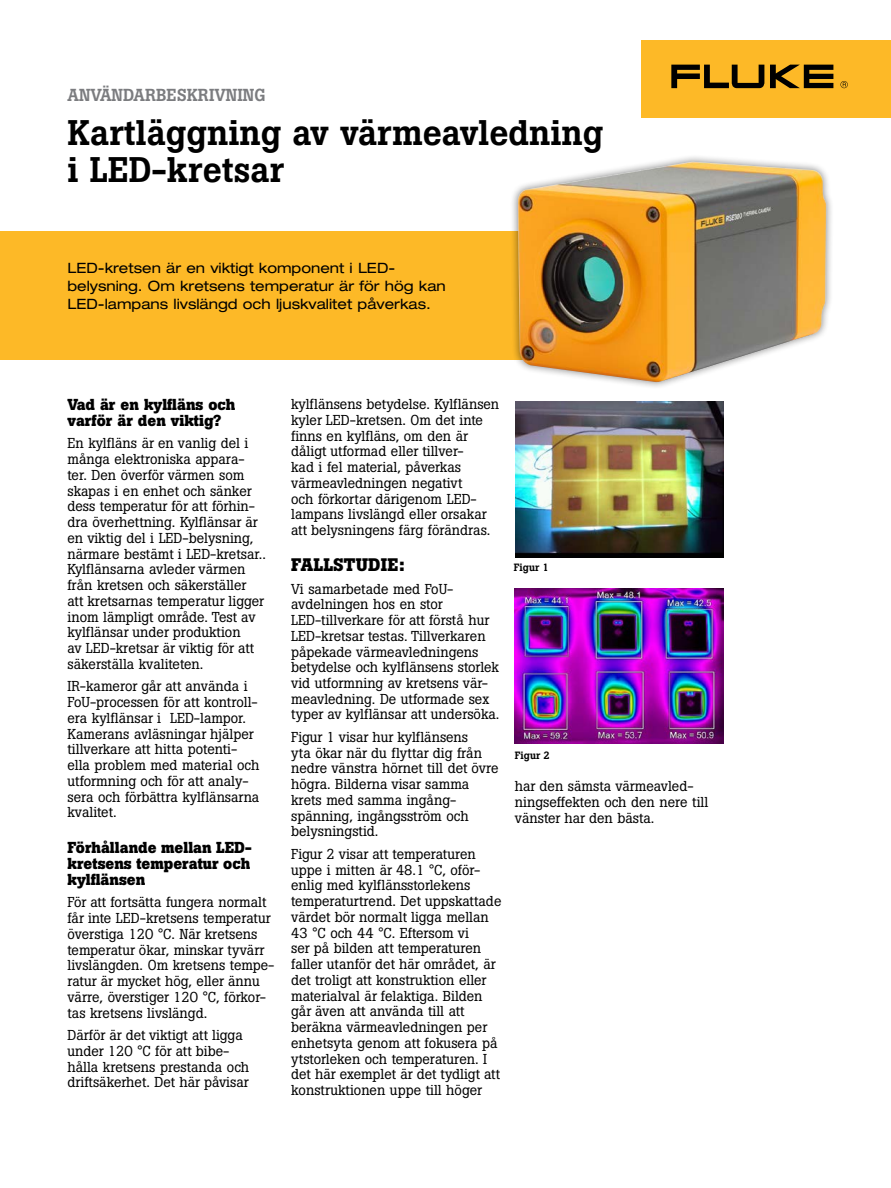
<style>
.page{position:relative;width:891px;height:1188px;background:#fff}
.page>*{position:absolute;margin:0;border:0;box-sizing:border-box;transform-origin:0 0}
.t1{font:500 35.25px/37.5px "Boton Pro";color:#000}
.t2{font:700 18px "Boton Pro";letter-spacing:.01em;color:#000}
.t3{font:500 17.25px "Boton Pro";color:#7b7c7f}
.t4{font:700 15.75px/15.8px "Boton Pro";color:#000}
.t5{font:14.25px/15.8px "Boton Pro";color:#000}
.t6{font:expanded 14.25px/18px "Helvetica Neue LT Pro";color:#000}
.t7{font:500 10.5px "Boton Pro";color:#000}
</style>
<div class="page">
<div style="left:0;top:231px;width:627px;height:129px;background:#fdb927"></div>
<div style="left:641px;top:40px;width:250px;height:78px;background:#fdb927"></div>
<svg style="left:671px;top:65px;width:162px;height:23px"></svg>
<svg style="left:840px;top:81px;width:8px;height:7px"></svg>
<div style="left:510px;top:154px;width:324px;height:236px;background:#000;opacity:.49"></div>
<img style="left:518px;top:162px;width:308px;height:220px">
<img style="left:515px;top:588px;width:209px;height:156px">
<img style="left:515px;top:402px;width:209px;height:155px">
<p class="t3" style="left:68px;top:84px;width:199px">ANVÄNDARBESKRIVNING</p>
<h1 class="t1" style="left:68px;top:114px;width:537px">Kartläggning av värmeavledning i LED-kretsar</h1>
<p class="t6" style="left:68px;top:258px;width:380px">LED-kretsen är en viktigt komponent i LED&shy;belysning. Om kretsens temperatur är för hög kan<br>LED-lampans livslängd och ljuskvalitet påverkas.</p>
<p class="t4" style="left:68px;top:397px;width:169px">Vad är en kylfläns och varför är den viktig?</p>
<p class="t5" style="left:68px;top:436px;width:200px">En kylfläns är en vanlig del i många elektroniska appara&shy;ter. Den överför värmen som skapas i en enhet och sänker dess temperatur för att förhin&shy;dra överhettning. Kylflänsar är en viktig del i LED-belysning, närmare bestämt i LED-kretsar..<br>Kylflänsarna avleder värmen från kretsen och säkerställer att kretsarnas temperatur ligger inom lämpligt område. Test av kylflänsar under produktion<br>av LED-kretsar är viktig för att säkerställa kvaliteten.</p>
<p class="t5" style="left:68px;top:679px;width:193px">IR-kameror går att använda i<br>FoU-processen för att kontroll&shy;era kylflänsar i LED-lampor.<br>Kamerans avläsningar hjälper tillverkare att hitta potenti&shy;ella problem med material och utformning och för att analy&shy;sera och förbättra kylflänsarna kvalitet.</p>
<p class="t4" style="left:68px;top:840px;width:186px;text-align:justify">Förhållande mellan LED&shy;kretsens temperatur och kylflänsen</p>
<p class="t5" style="left:68px;top:895px;width:208px">För att fortsätta fungera normalt får inte LED-kretsens temperatur överstiga 120 °C. När kretsens temperatur ökar, minskar tyvärr livslängden. Om kretsens tempe&shy;ratur är mycket hög, eller ännu värre, överstiger 120 °C, förkor&shy;tas kretsens livslängd.</p>
<p class="t5" style="left:68px;top:1027px;width:183px">Därför är det viktigt att ligga under 120 °C för att bibe&shy;hålla kretsens prestanda och driftsäkerhet. Det här påvisar</p>
<p class="t5" style="left:291px;top:396px;width:210px">kylflänsens betydelse. Kylflänsen kyler LED-kretsen. Om det inte finns en kylfläns, om den är dåligt utformad eller tillver-<br>kad i fel material, påverkas värmeavledningen negativt<br>och förkortar därigenom LED&shy;lampans livslängd eller orsakar att belysningens färg förändras.</p>
<p class="t2" style="left:291px;top:553px;width:115px">FALLSTUDIE:</p>
<p class="t5" style="left:291px;top:581px;width:210px">Vi samarbetade med FoU&shy;avdelningen hos en stor<br>LED-tillverkare för att förstå hur<br>LED-kretsar testas. Tillverkaren påpekade värmeavledningens betydelse och kylflänsens storlek vid utformning av kretsens vär&shy;meavledning. De utformade sex typer av kylflänsar att undersöka.</p>
<p class="t5" style="left:291px;top:729px;width:209px">Figur 1 visar hur kylflänsens<br>yta ökar när du flyttar dig från nedre vänstra hörnet till det övre högra. Bilderna visar samma krets med samma ingång&shy;spänning, ingångsström och belysningstid.</p>
<p class="t5" style="left:291px;top:846px;width:212px">Figur 2 visar att temperaturen uppe i mitten är 48.1 °C, oför&shy;enlig med kylflänsstorlekens temperaturtrend. Det uppskattade värdet bör normalt ligga mellan<br>43 °C och 44 °C. Eftersom vi<br>ser på bilden att temperaturen faller utanför det här området, är det troligt att konstruktion eller materialval är felaktiga. Bilden går även att använda till att beräkna värmeavledningen per enhetsyta genom att fokusera på ytstorleken och temperaturen. I det här exemplet är det tydligt att konstruktionen uppe till höger</p>
<p class="t7" style="left:514px;top:561px;width:37px">Figur 1</p>
<p class="t7" style="left:515px;top:749px;width:37px">Figur 2</p>
<p class="t5" style="left:515px;top:779px;width:195px">har den sämsta värmeavled&shy;ningseffekten och den nere till vänster har den bästa.</p>
</div>
